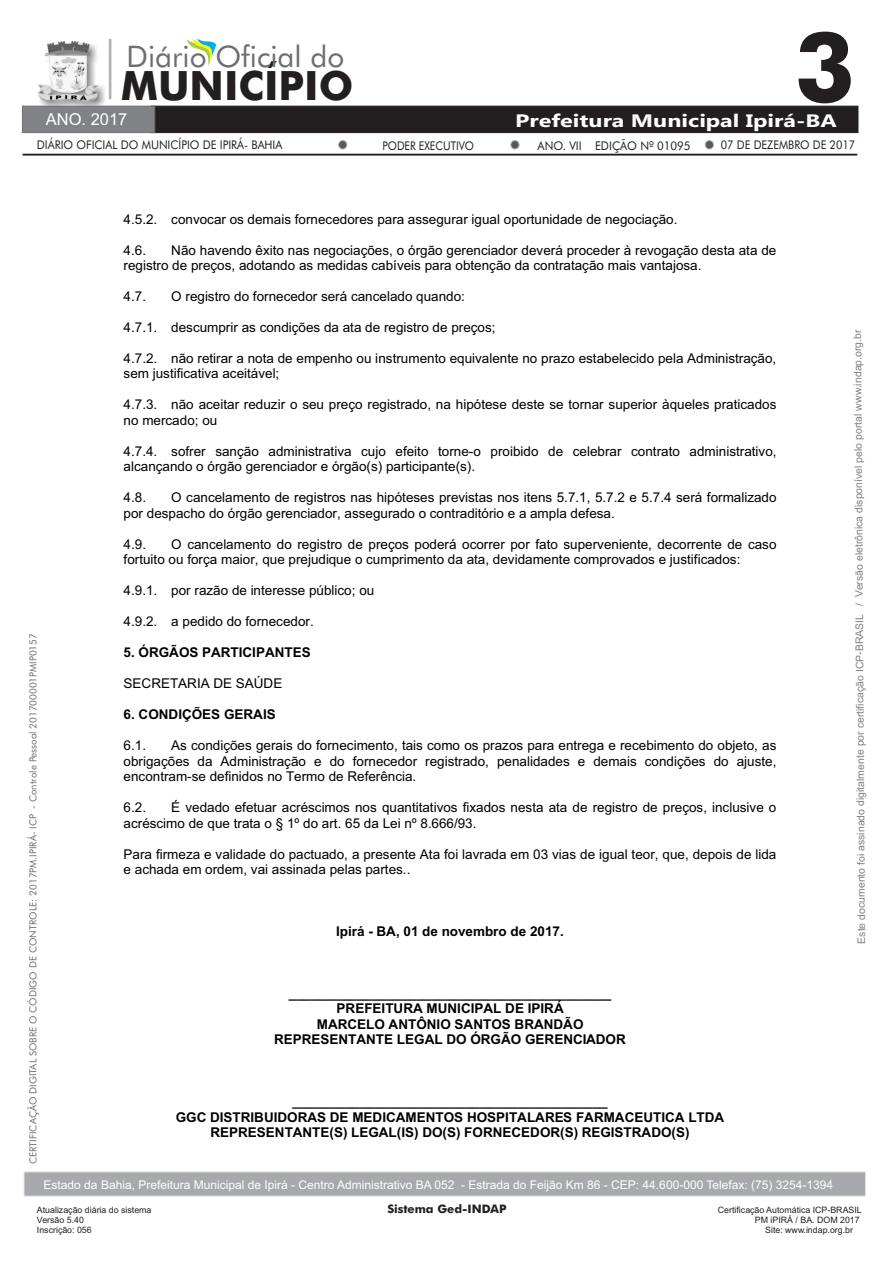
<style>
.page{position:relative;width:893px;height:1263px;background:#fff}
.page>*{position:absolute;margin:0;border:0;box-sizing:border-box;transform-origin:0 0}
.t1{font:700 96.9px "Futura BT";color:#231f20}
.t2{font:700 40.5px "Futura BT";color:#231f20}
.t3{font:29.7px "Futura BT";color:#6d6e70}
.t4{font:700 18px "Gadugi";color:#fff;scale:1.3 1}
.t5{font:16.5px "Arial";color:#fff}
.t6{font:13.5px/15.5px "Arial";color:#000}
.t7{font:700 13.5px/15.5px "Arial";color:#000;text-align:center}
.t8{font:12px "Arial";color:#fff}
.t9{font:12px "Futura BT";color:#231f20;scale:.92 1}
.t10{font:12px "Futura BT";color:#231f20;scale:.94 1}
.t11{font:12px "Futura BT";color:#231f20;scale:.91 1}
.t12{font:12px "Futura BT";color:#231f20;scale:.88 1}
.t13{font:700 11.7px "Futura BT";color:#231f20}
.t14{font:10.5px "Arial";letter-spacing:-.005em;color:#818181}
.t15{font:9.75px "Futura BT";color:#6d6e70}
.t16{font:8.85px "Arial";color:#231f20}
</style>
<div class="page">
<img style="left:37px;top:42px;width:71px;height:64px">
<svg style="left:187px;top:38px;width:29px;height:28px"></svg>
<svg style="left:23px;top:154px;width:834px;height:1px"></svg>
<svg style="left:109px;top:39px;width:2px;height:60px"></svg>
<svg style="left:22px;top:106px;width:836px;height:27px;background:#322f30"></svg>
<div style="left:338px;top:140px;width:9px;height:9px;background:#58595b;border:1px solid #b3b3b3;border-radius:50%"></div>
<div style="left:511px;top:140px;width:8px;height:9px;background:#58595b;border:1px solid #b3b3b3;border-radius:50%"></div>
<div style="left:705px;top:140px;width:9px;height:9px;background:#58595b;border:1px solid #b3b3b3;border-radius:50%"></div>
<svg style="left:24px;top:1171px;width:842px;height:25px;background:#abadb0"></svg>
<h3 class="t3" style="left:126px;top:44px;width:219px">Diário Oficial do</h3>
<h2 class="t2" style="left:121px;top:69px;width:234px">MUNICÍPIO</h2>
<h1 class="t1" style="left:795px;top:28px;width:62px">3</h1>
<p class="t5" style="left:46px;top:113px;width:83px">ANO. 2017</p>
<h3 class="t4" style="left:515px;top:114px;width:249px">Prefeitura Municipal Ipirá-BA</h3>
<p class="t9" style="left:37px;top:140px;width:268px">DIÁRIO OFICIAL DO MUNICÍPIO DE IPIRÁ- BAHIA</p>
<p class="t12" style="left:382px;top:141px;width:105px">PODER EXECUTIVO</p>
<p class="t10" style="left:538px;top:141px;width:164px">ANO. VII EDIÇÃO Nº 01095</p>
<p class="t11" style="left:721px;top:140px;width:149px">07 DE DEZEMBRO DE 2017</p>
<p class="t15" style="left:29px;top:1164px;width:532px;rotate:-90deg">CERTIFICAÇÃO DIGITAL SOBRE O CÓDIGO DE CONTROLE: 2017PM.IPIRÁ- ICP - Controle Pessoal 201700001PMIP0157</p>
<p class="t6" style="left:124px;top:212px;width:555px">4.5.2. convocar os demais fornecedores para assegurar igual oportunidade de negociação.</p>
<p class="t6" style="left:124px;top:243px;width:24px">4.6.</p>
<p class="t6" style="left:124px;top:243px;width:654px;text-indent:48px">Não havendo êxito nas negociações, o órgão gerenciador deverá proceder à revogação desta ata de registro de preços, adotando as medidas cabíveis para obtenção da contratação mais vantajosa.</p>
<p class="t6" style="left:124px;top:290px;width:24px">4.7.</p>
<p class="t6" style="left:171px;top:290px;width:295px">O registro do fornecedor será cancelado quando:</p>
<p class="t6" style="left:124px;top:321px;width:374px">4.7.1. descumprir as condições da ata de registro de preços;</p>
<p class="t6" style="left:124px;top:352px;width:654px">4.7.2. não retirar a nota de empenho ou instrumento equivalente no prazo estabelecido pela Administração, sem justificativa aceitável;</p>
<p class="t6" style="left:124px;top:398px;width:654px">4.7.3. não aceitar reduzir o seu preço registrado, na hipótese deste se tornar superior àqueles praticados no mercado; ou</p>
<p class="t6" style="left:124px;top:445px;width:654px">4.7.4. sofrer sanção administrativa cujo efeito torne-o proibido de celebrar contrato administrativo, alcançando o órgão gerenciador e órgão(s) participante(s).</p>
<p class="t6" style="left:124px;top:491px;width:24px">4.8.</p>
<p class="t6" style="left:124px;top:491px;width:654px;text-indent:48px">O cancelamento de registros nas hipóteses previstas nos itens 5.7.1, 5.7.2 e 5.7.4 será formalizado por despacho do órgão gerenciador, assegurado o contraditório e a ampla defesa.</p>
<p class="t6" style="left:124px;top:537px;width:24px">4.9.</p>
<p class="t6" style="left:124px;top:537px;width:654px;text-indent:48px">O cancelamento do registro de preços poderá ocorrer por fato superveniente, decorrente de caso fortuito ou força maior, que prejudique o cumprimento da ata, devidamente comprovados e justificados:</p>
<p class="t6" style="left:124px;top:584px;width:252px">4.9.1. por razão de interesse público; ou</p>
<p class="t6" style="left:124px;top:615px;width:192px">4.9.2. a pedido do fornecedor.</p>
<p class="t7" style="left:124px;top:646px;width:189px">5. ÓRGÃOS PARTICIPANTES</p>
<p class="t6" style="left:124px;top:677px;width:160px">SECRETARIA DE SAÚDE</p>
<p class="t7" style="left:124px;top:708px;width:154px">6. CONDIÇÕES GERAIS</p>
<p class="t6" style="left:124px;top:739px;width:24px">6.1.</p>
<p class="t6" style="left:124px;top:739px;width:654px;text-align:justify;text-indent:48px">As condições gerais do fornecimento, tais como os prazos para entrega e recebimento do objeto, as obrigações da Administração e do fornecedor registrado, penalidades e demais condições do ajuste, encontram-se definidos no Termo de Referência.</p>
<p class="t6" style="left:124px;top:801px;width:24px">6.2.</p>
<p class="t6" style="left:124px;top:801px;width:654px;text-indent:48px">É vedado efetuar acréscimos nos quantitativos fixados nesta ata de registro de preços, inclusive o acréscimo de que trata o § 1º do art. 65 da Lei nº 8.666/93.</p>
<p class="t6" style="left:124px;top:847px;width:654px">Para firmeza e validade do pactuado, a presente Ata foi lavrada em 03 vias de igual teor, que, depois de lida e achada em ordem, vai assinada pelas partes..</p>
<p class="t7" style="left:336px;top:925px;width:229px">Ipirá - BA, 01 de novembro de 2017.</p>
<p class="t7" style="left:274px;top:987px;width:353px">___________________________________________ PREFEITURA MUNICIPAL DE IPIRÁ<br>MARCELO ANTÔNIO SANTOS BRANDÃO REPRESENTANTE LEGAL DO ÓRGÃO GERENCIADOR</p>
<p class="t7" style="left:176px;top:1095px;width:550px">__________________________________________<br>GGC DISTRIBUIDORAS DE MEDICAMENTOS HOSPITALARES FARMACEUTICA LTDA<br>REPRESENTANTE(S) LEGAL(IS) DO(S) FORNECEDOR(S) REGISTRADO(S)</p>
<p class="t8" style="left:44px;top:1181px;width:791px">Estado da Bahia, Prefeitura Municipal de Ipirá - Centro Administrativo BA 052 - Estrada do Feijão Km 86 - CEP: 44.600-000 Telefax: (75) 3254-1394</p>
<p class="t14" style="left:854px;top:605px;width:278px;rotate:-90deg">/ Versão eletrônica disponível pelo portal www.indap.org.br</p>
<p class="t14" style="left:856px;top:944px;width:331px;rotate:-90deg">Este documento foi assinado digitalmente por certificação ICP BRASIL</p>
<p class="t14" style="left:856px;top:655px;width:5px;rotate:-90deg">-</p>
<p class="t16" style="left:37px;top:1206px;width:116px">Atualização diária do sistema</p>
<p class="t13" style="left:387px;top:1204px;width:121px">Sistema Ged-INDAP</p>
<p class="t16" style="left:718px;top:1206px;width:145px">Certificação Automática ICP-BRASIL</p>
<p class="t16" style="left:37px;top:1217px;width:49px">Versão 5.40</p>
<p class="t16" style="left:755px;top:1217px;width:106px">PM iPIRÁ / BA. DOM 2017</p>
<p class="t16" style="left:37px;top:1227px;width:56px">Inscrição: 056</p>
<p class="t16" style="left:765px;top:1227px;width:89px">Site: www.indap.org.br</p>
</div>
